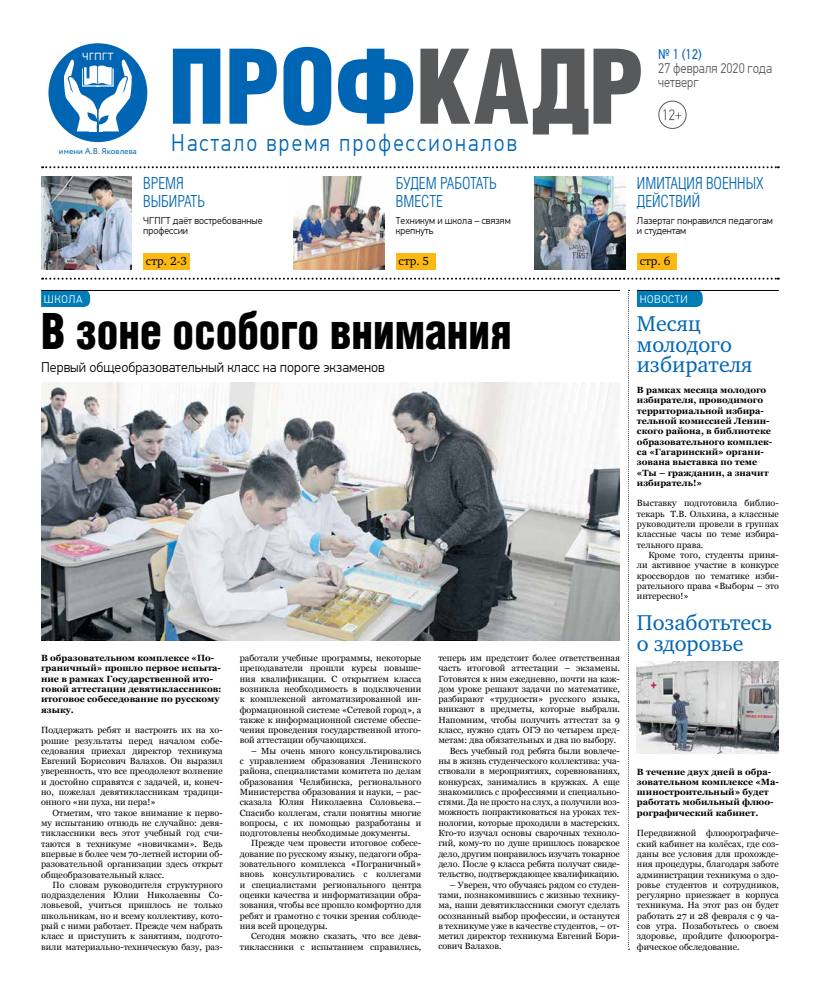
<style>
.page{position:relative;width:820px;height:993px;background:#fff}
.page>*{position:absolute;margin:0;border:0;box-sizing:border-box;transform-origin:0 0}
.t1{font:700 100px "AG Letterica Cond L";letter-spacing:-.005em;color:#0066b3}
.t2{font:300 condensed 48px "AG Letterica";color:#000;scale:.9 1}
.t3{font:300 24px "PF Din Text Pro";letter-spacing:.1em;color:#0066b3;scale:.9 1}
.t4{font:22px/20.6px "Charter ITC";color:#0066b3}
.t5{font:300 condensed 16px/18px "AG Letterica";color:#0066b3;scale:.95 1}
.t6{font:300 14px "PF Din Text Pro";color:#000}
.t7{font:300 14px/14px "PF Din Text Pro";color:#58595b;scale:.9 1}
.t8{font:14px "PF Din Text Pro";color:#0066b3;scale:.9 1}
.t9{font:12px "Charter ITC";letter-spacing:.01em;color:#000}
.t10{font:300 11px "PF Din Text Pro";letter-spacing:.05em;color:#fff}
.t11{font:10.4px "Circe";color:#fff}
.t12{font:300 10px/10px "PF Din Text Pro";color:#000}
.t13{font:9px/10.3px "Georgia";color:#000;text-align:justify}
.t14{font:700 9px/10.3px "Georgia";color:#000}
.t15{font:8.5px "Circe";color:#0066b3}
.s1{color:#58595b}
</style>
<div class="page">
<div style="left:143px;top:253px;width:47px;height:16px;background:#fdb913"></div>
<div style="left:395px;top:253px;width:40px;height:16px;background:#fdb913"></div>
<div style="left:636px;top:253px;width:40px;height:16px;background:#fdb913"></div>
<img style="left:41px;top:382px;width:578px;height:258px">
<div style="left:48px;top:43px;width:99px;height:99px;background:#0066b3;border-radius:50%"></div>
<svg style="left:63px;top:59px;width:69px;height:77px"></svg>
<svg style="left:42px;top:166px;width:736px;height:2px"></svg>
<svg style="left:42px;top:277px;width:736px;height:2px"></svg>
<div style="left:658px;top:100px;width:28px;height:29px;border:1px solid #58595b;border-radius:50%"></div>
<svg style="left:663px;top:109px;width:18px;height:11px"></svg>
<img style="left:41px;top:176px;width:91px;height:93px">
<img style="left:293px;top:176px;width:91px;height:93px">
<img style="left:534px;top:176px;width:91px;height:93px">
<svg style="left:628px;top:290px;width:1px;height:659px"></svg>
<svg style="left:637px;top:291px;width:65px;height:16px"></svg>
<hr style="left:636px;top:290px;width:142px;height:1px;background:#000">
<svg style="left:41px;top:291px;width:49px;height:16px"></svg>
<hr style="left:41px;top:290px;width:578px;height:1px;background:#000">
<img style="left:636px;top:661px;width:142px;height:92px">
<p class="t11" style="left:82px;top:50px;width:33px">ЧГПГТ</p>
<p class="t15" style="left:59px;top:146px;width:79px">имени А.В. Яковлева</p>
<h1 class="t1" style="left:169px;top:26px;width:476px">ПРОФ<span class="s1">КАДР</span></h1>
<h3 class="t3" style="left:171px;top:129px;width:385px">Настало время профессионалов</h3>
<h3 class="t8" style="left:658px;top:46px;width:50px">№ 1 (12)</h3>
<h3 class="t7" style="left:658px;top:61px;width:128px">27 февраля 2020 года четверг</h3>
<h3 class="t5" style="left:143px;top:174px;width:66px">ВРЕМЯ<br>ВЫБИРАТЬ</h3>
<p class="t12" style="left:143px;top:216px;width:121px">ЧГПГТ даёт востребованные профессии</p>
<h3 class="t5" style="left:395px;top:174px;width:108px">БУДЕМ РАБОТАТЬ<br>ВМЕСТЕ</h3>
<p class="t12" style="left:395px;top:216px;width:116px">Техникум и школа – связям крепнуть</p>
<h3 class="t5" style="left:636px;top:174px;width:135px">ИМИТАЦИЯ ВОЕННЫХ<br>ДЕЙСТВИЙ</h3>
<p class="t12" style="left:636px;top:216px;width:137px">Лазертаг понравился педагогам и студентам</p>
<h3 class="t9" style="left:146px;top:253px;width:43px">стр. 2-3</h3>
<h3 class="t9" style="left:398px;top:253px;width:32px">стр. 5</h3>
<h3 class="t9" style="left:639px;top:253px;width:32px">стр. 6</h3>
<p class="t10" style="left:639px;top:292px;width:50px">НОВОСТИ</p>
<h2 class="t2" style="left:41px;top:302px;width:524px">В зоне особого внимания</h2>
<h3 class="t6" style="left:41px;top:359px;width:345px">Первый общеобразовательный класс на пороге экзаменов</h3>
<p class="t10" style="left:44px;top:292px;width:40px">ШКОЛА</p>
<h3 class="t4" style="left:636px;top:313px;width:117px">Месяц молодого избирателя</h3>
<p class="t14" style="left:636px;top:384px;width:137px">В рамках месяца молодого избирателя, проводимого территориальной избира&shy;тельной комиссией Ленин&shy;ского района, в библиотеке образовательного комплек&shy;са «Гагаринский» органи&shy;зована выставка по теме «Ты – гражданин, а значит избиратель!»</p>
<p class="t13" style="left:636px;top:498px;width:143px">Выставку подготовила библио&shy;текарь Т.В. Ольхина, а классные руководители провели в группах классные часы по теме избира&shy;тельного права.</p>
<p class="t13" style="left:636px;top:549px;width:143px;text-indent:11px">Кроме того, студенты приня&shy;ли активное участие в конкурсе кроссвордов по тематике изби&shy;рательного права «Выборы – это интересно!»</p>
<h3 class="t4" style="left:636px;top:612px;width:136px">Позаботьтесь о здоровье</h3>
<p class="t13" style="left:438px;top:652px;width:183px">теперь им предстоит более ответственная</p>
<p class="t13" style="left:438px;top:663px;width:183px">часть итоговой аттестации – экзамены.</p>
<p class="t13" style="left:438px;top:673px;width:183px">Готовятся к ним ежедневно, почти на каж-</p>
<p class="t13" style="left:438px;top:683px;width:183px">дом уроке решают задачи по математике,</p>
<p class="t13" style="left:438px;top:693px;width:183px">разбирают «трудности» русского языка,</p>
<p class="t13" style="left:438px;top:704px;width:183px">вникают в предметы, которые выбрали.</p>
<p class="t13" style="left:438px;top:714px;width:183px">Напомним, чтобы получить аттестат за 9</p>
<p class="t13" style="left:438px;top:724px;width:183px">класс, нужно сдать ОГЭ по четырем пред-</p>
<p class="t13" style="left:438px;top:735px;width:179px">метам: два обязательных и два по выбору.</p>
<p class="t13" style="left:449px;top:745px;width:172px">Весь учебный год ребята были вовлече-</p>
<p class="t13" style="left:438px;top:755px;width:183px">ны в жизнь студенческого коллектива: уча-</p>
<p class="t13" style="left:438px;top:766px;width:183px">ствовали в мероприятиях, соревнованиях,</p>
<p class="t13" style="left:438px;top:776px;width:183px">конкурсах, занимались в кружках. А еще</p>
<p class="t13" style="left:438px;top:786px;width:183px">знакомились с профессиями и специально-</p>
<p class="t13" style="left:438px;top:796px;width:183px">стями. Да не просто на слух, а получили воз-</p>
<p class="t13" style="left:438px;top:807px;width:183px">можность попрактиковаться на уроках тех-</p>
<p class="t13" style="left:438px;top:817px;width:183px">нологии, которые проходили в мастерских.</p>
<p class="t13" style="left:438px;top:827px;width:183px">Кто-то изучал основы сварочных техноло-</p>
<p class="t13" style="left:438px;top:838px;width:183px">гий, кому-то по душе пришлось поварское</p>
<p class="t13" style="left:438px;top:848px;width:183px">дело, другим понравилось изучать токарное</p>
<p class="t13" style="left:438px;top:858px;width:183px">дело. После 9 класса ребята получат свиде-</p>
<p class="t13" style="left:438px;top:868px;width:182px">тельство, подтверждающее квалификацию.</p>
<p class="t13" style="left:438px;top:879px;width:183px;text-indent:11px">– Уверен, что обучаясь рядом со студен&shy;тами, познакомившись с жизнью технику&shy;ма, наши девятиклассники смогут сделать осознанный выбор профессии, и останутся в техникуме уже в качестве студентов, – от&shy;метил директор техникума Евгений Бори&shy;сович Валахов.</p>
<p class="t13" style="left:240px;top:652px;width:183px">работали учебные программы, некоторые преподаватели прошли курсы повыше&shy;ния квалификации. С открытием класса возникла необходимость в подключении к комплексной автоматизированной ин&shy;формационной системе «Сетевой город», а также к информационной системе обеспе&shy;чения проведения государственной итого&shy;вой аттестации обучающихся.</p>
<p class="t13" style="left:240px;top:745px;width:183px;text-indent:11px">– Мы очень много консультировались с управлением образования Ленинского района, специалистами комитета по делам образования Челябинска, регионального Министерства образования и науки, – рас&shy;сказала Юлия Николаевна Соловьева.– Спасибо коллегам, стали понятны многие вопросы, с их помощью разработаны и подготовлены необходимые документы.</p>
<p class="t13" style="left:240px;top:838px;width:183px;text-indent:11px">Прежде чем провести итоговое собесе&shy;дование по русскому языку, педагоги обра&shy;зовательного комплекса «Пограничный» вновь консультировались с коллегами и специалистами регионального центра оценки качества и информатизации обра&shy;зования, чтобы все прошло комфортно для ребят и грамотно с точки зрения соблюде&shy;ния всей процедуры.</p>
<p class="t13" style="left:240px;top:930px;width:183px;text-align:right">Сегодня можно сказать, что все девя&shy;тиклассники с испытанием справились,</p>
<p class="t14" style="left:41px;top:652px;width:182px">В образовательном комплексе «По&shy;граничный» прошло первое испыта&shy;ние в рамках Государственной ито&shy;говой аттестации девятиклассников: итоговое собеседование по русскому языку.</p>
<p class="t13" style="left:41px;top:725px;width:183px">Поддержать ребят и настроить их на хо&shy;рошие результаты перед началом собе&shy;седования приехал директор техникума Евгений Борисович Валахов. Он выразил уверенность, что все преодолеют волнение и достойно справятся с задачей, и, конеч&shy;но, пожелал девятиклассникам традици&shy;онного «ни пуха, ни пера!»</p>
<p class="t13" style="left:41px;top:807px;width:183px;text-indent:11px">Отметим, что такое внимание к перво&shy;му испытанию отнюдь не случайно: девя&shy;тиклассники весь этот учебный год счи&shy;таются в техникуме «новичками». Ведь впервые в более чем 70-летней истории об&shy;разовательной организации здесь открыт общеобразовательный класс.</p>
<p class="t13" style="left:41px;top:879px;width:183px;text-indent:11px">По словам руководителя структурного подразделения Юлии Николаевны Со&shy;ловьевой, учиться пришлось не только школьникам, но и всему коллективу, кото&shy;рый с ними работает. Прежде чем набрать класс и приступить к занятиям, подгото&shy;вили материально-техническую базу, раз-</p>
<p class="t14" style="left:636px;top:766px;width:143px">В течение двух дней в обра&shy;зовательном комплексе «Ма&shy;шиностроительный» будет работать мобильный флюо&shy;рографический кабинет.</p>
<p class="t13" style="left:636px;top:828px;width:143px">Передвижной флюорографиче&shy;ский кабинет на колёсах, где соз&shy;даны все условия для прохожде&shy;ния процедуры, благодаря заботе администрации техникума о здо&shy;ровье студентов и сотрудников, регулярно приезжает в корпуса техникума. На этот раз он будет работать 27 и 28 февраля с 9 ча&shy;сов утра. Позаботьтесь о своем здоровье, пройдите флюорогра&shy;фическое обследование.</p>
</div>
